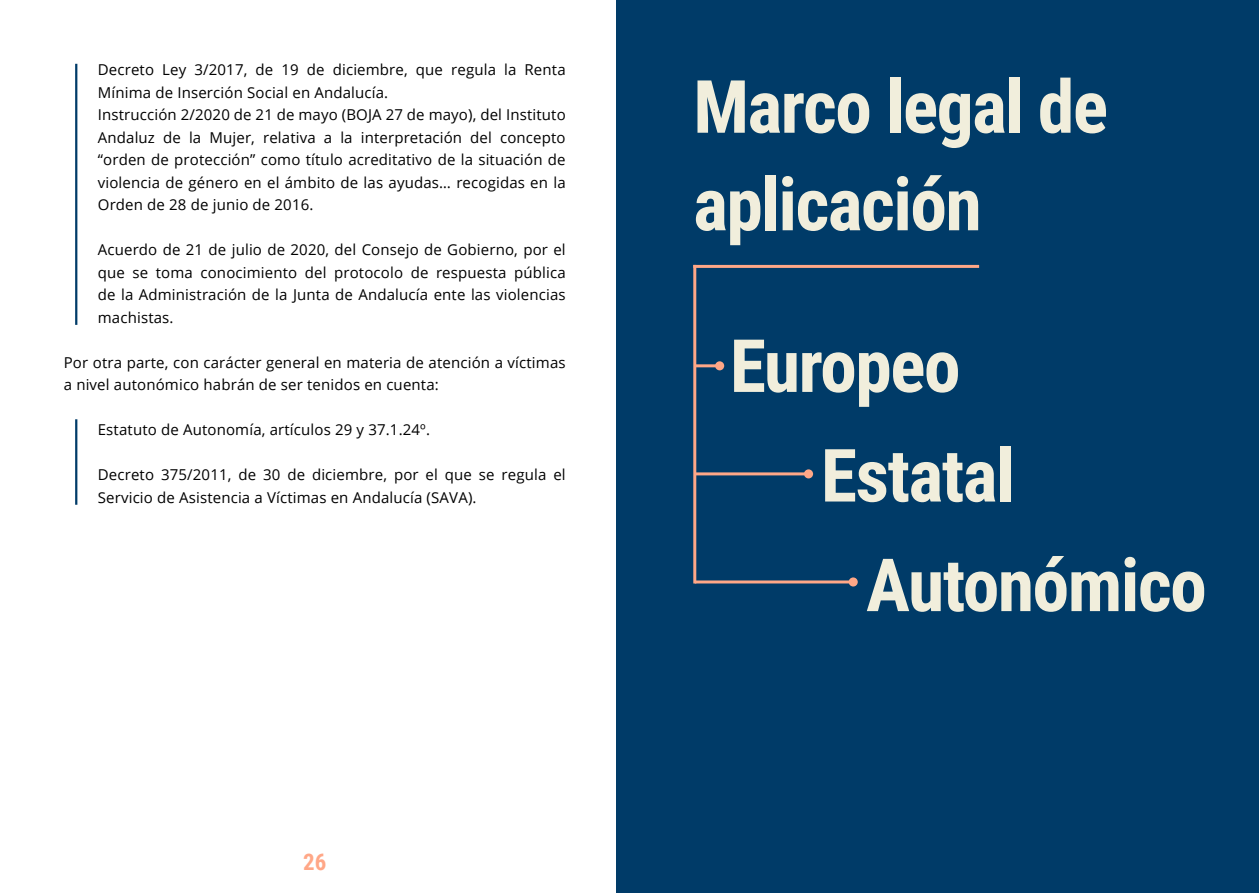
<style>
.page{position:relative;width:1259px;height:893px;background:#fff}
.page>*{position:absolute;margin:0;border:0;box-sizing:border-box;transform-origin:0 0}
.t1{font:700 73.5px/97.5px "Roboto Condensed";letter-spacing:-.02em;color:#f1eedc}
.t2{font:700 22.95px "Roboto Condensed";color:#ffa787}
.t3{font:15px/22.5px "Open Sans";letter-spacing:.01em;color:#000}
</style>
<div class="page">
<hr style="left:75px;top:64px;width:2px;height:261px;background:#003b68">
<hr style="left:75px;top:419px;width:2px;height:86px;background:#003b68">
<div style="left:617px;top:0;width:642px;height:893px;background:#003b68"></div>
<hr style="left:693px;top:265px;width:286px;height:3px;background:#ffa787">
<hr style="left:695px;top:364px;width:24px;height:3px;background:#ffa787">
<hr style="left:695px;top:472px;width:113px;height:3px;background:#ffa787">
<hr style="left:695px;top:580px;width:158px;height:3px;background:#ffa787">
<hr style="left:693px;top:265px;width:3px;height:318px;background:#ffa787">
<div style="left:715px;top:361px;width:9px;height:9px;background:#ffa787;border-radius:50%"></div>
<div style="left:804px;top:469px;width:9px;height:9px;background:#ffa787;border-radius:50%"></div>
<div style="left:848px;top:577px;width:9px;height:9px;background:#ffa787;border-radius:50%"></div>
<p class="t3" style="left:98px;top:58px;width:469px">Decreto Ley 3/2017, de 19 de diciembre, que regula la Renta Mínima de Inserción Social en Andalucía.<br>Instrucción 2/2020 de 21 de mayo (BOJA 27 de mayo), del Instituto Andaluz de la Mujer, relativa a la interpretación del concepto “orden de protección” como título acreditativo de la situación de violencia de género en el ámbito de las ayudas… recogidas en la Orden de 28 de junio de 2016.</p>
<p class="t3" style="left:98px;top:238px;width:469px;text-align:justify">Acuerdo de 21 de julio de 2020, del Consejo de Gobierno, por el que se toma conocimiento del protocolo de respuesta pública de la Administración de la Junta de Andalucía ente las violencias machistas.</p>
<p class="t3" style="left:64px;top:351px;width:503px">Por otra parte, con carácter general en materia de atención a víctimas a nivel autonómico habrán de ser tenidos en cuenta:</p>
<p class="t3" style="left:98px;top:418px;width:334px">Estatuto de Autonomía, artículos 29 y 37.1.24º.</p>
<p class="t3" style="left:98px;top:463px;width:469px">Decreto 375/2011, de 30 de diciembre, por el que se regula el<br>Servicio de Asistencia a Víctimas en Andalucía (SAVA).</p>
<h2 class="t2" style="left:303px;top:846px;width:25px">26</h2>
<h1 class="t1" style="left:693px;top:55px;width:416px">Marco legal de aplicación</h1>
<h1 class="t1" style="left:730px;top:314px;width:232px">Europeo</h1>
<h1 class="t1" style="left:821px;top:424px;width:195px">Estatal</h1>
<h1 class="t1" style="left:866px;top:533px;width:342px">Autonómico</h1>
</div>
